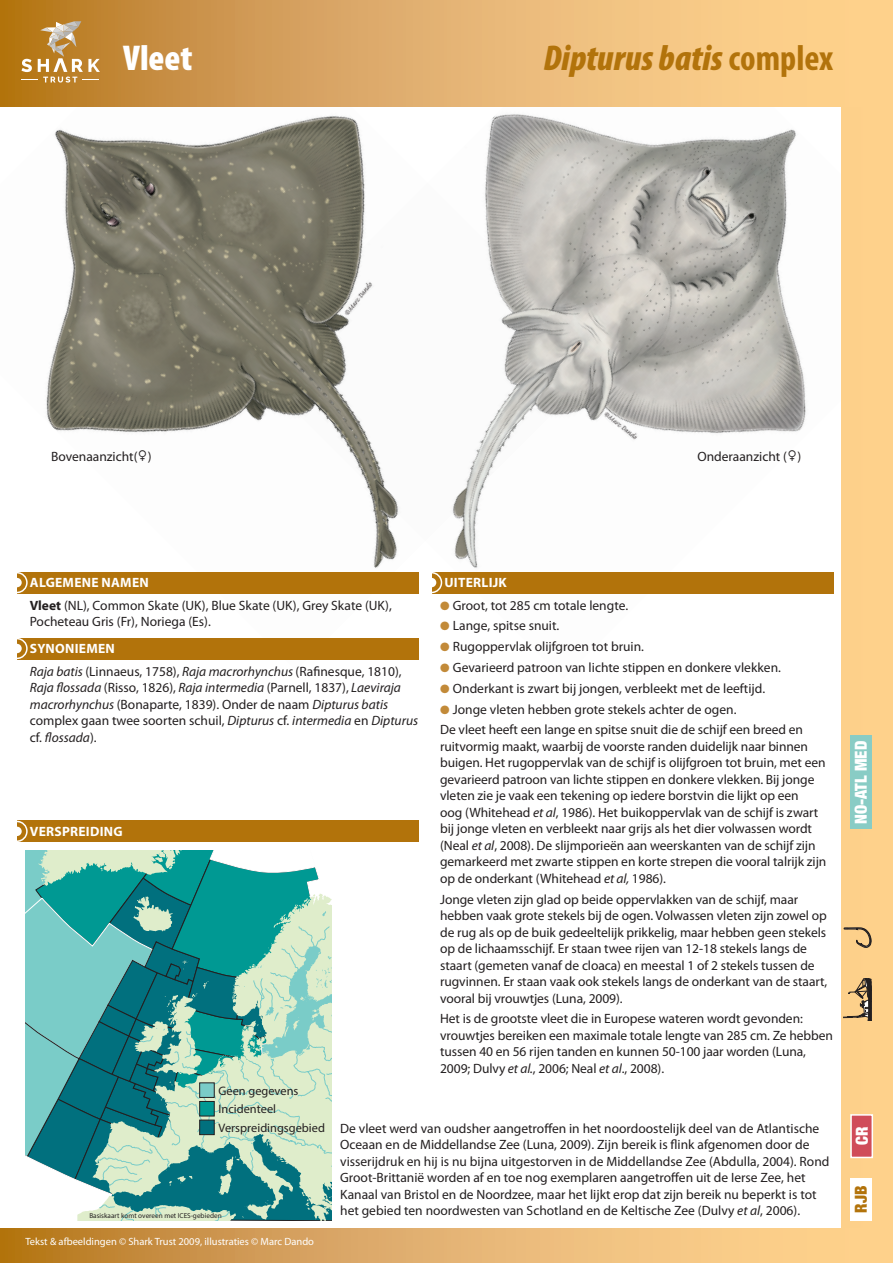
<style>
.page{position:relative;width:893px;height:1263px;background:#fff}
.page>*{position:absolute;margin:0;border:0;box-sizing:border-box;transform-origin:0 0}
.Species_header{font:italic 900 condensed 36px "Myriad Pro";color:#b2730b}
.Species_header-2{font:900 condensed 36px "Myriad Pro";color:#fff}
.Headers{font:900 condensed 16.5px "Helvetica Neue";color:#fff}
.Headers-2{font:900 condensed 16.5px "Helvetica Neue";color:#b2730b}
.Body_text_points{font:13.5px/16.5px "Myriad Pro";letter-spacing:-.005em;color:#231f20}
.Labels{font:13.5px/16.5px "Myriad Pro";color:#231f20}
.Body_text{font:13.5px/16.5px "Myriad Pro";color:#231f20}
.Headers-3{font:700 13.5px "Myriad Pro";letter-spacing:.02em;color:#fff}
.t1{font:12.3px/18.5px "Myriad Pro";color:#231f20}
.Labels-2{font:10.5px "Myriad Pro";color:#fff}
.t2{font:7.2px "Myriad Pro";color:#231f20}
.s1{font-weight:700;font-style:normal}
.s2{font-weight:700}
.s3{font-style:italic}
.s4{color:#c28a39}
</style>
<div class="page">
<svg style="left:26px;top:850px;width:306px;height:370px;background:#60b6b3"></svg>
<svg style="left:98px;top:919px;width:234px;height:301px;background:#71b3a8"></svg>
<div style="left:199px;top:1120px;width:15px;height:15px;background:#01707e;border:1px solid #231f20"></div>
<div style="left:199px;top:1101px;width:15px;height:15px;background:#009993;border:1px solid #231f20"></div>
<div style="left:199px;top:1082px;width:15px;height:16px;background:#7accc8;border:1px solid #231f20"></div>
<img style="left:0;top:106px;width:247px;height:554px">
<img style="left:247px;top:106px;width:595px;height:573px">
<div style="left:842px;top:0;width:51px;height:1263px;background:#fed18b"></div>
<svg style="left:0;top:0;width:842px;height:106px;background:#e0ad68"></svg>
<svg style="left:0;top:1229px;width:842px;height:34px;background:#deab65"></svg>
<svg style="left:21px;top:21px;width:79px;height:62px;background:#c4944e"></svg>
<div style="left:17px;top:572px;width:402px;height:21px;background:#b2730b"></div>
<div style="left:6px;top:572px;width:22px;height:21px;border:2px solid #fff;border-radius:50%"></div>
<div style="left:12px;top:578px;width:10px;height:9px;background:#fff;border-radius:50%"></div>
<div style="left:17px;top:638px;width:402px;height:21px;background:#b2730b"></div>
<div style="left:6px;top:638px;width:22px;height:21px;border:2px solid #fff;border-radius:50%"></div>
<div style="left:12px;top:644px;width:10px;height:9px;background:#fff;border-radius:50%"></div>
<div style="left:17px;top:821px;width:402px;height:21px;background:#b2730b"></div>
<div style="left:6px;top:821px;width:22px;height:21px;border:2px solid #fff;border-radius:50%"></div>
<div style="left:12px;top:827px;width:10px;height:9px;background:#fff;border-radius:50%"></div>
<div style="left:432px;top:572px;width:401px;height:21px;background:#b2730b"></div>
<div style="left:421px;top:572px;width:21px;height:21px;border:2px solid #fff;border-radius:50%"></div>
<div style="left:427px;top:578px;width:9px;height:9px;background:#fff;border-radius:50%"></div>
<div style="left:850px;top:1178px;width:22px;height:42px;background:#fff"></div>
<svg style="left:844px;top:978px;width:28px;height:42px"></svg>
<div style="left:850px;top:1114px;width:23px;height:44px;background:#d04c59;border:2px solid #fff"></div>
<svg style="left:844px;top:927px;width:27px;height:21px"></svg>
<div style="left:851px;top:736px;width:21px;height:93px;background:#89ccc5"></div>
<p class="Species_header-2" style="left:123px;top:37px;width:71px">Vleet</p>
<p class="Species_header" style="left:544px;top:38px;width:291px">Dipturus batis <span class="s1">complex</span></p>
<p class="Labels" style="left:51px;top:448px;width:102px">Bovenaanzicht(♀)</p>
<p class="Labels" style="left:697px;top:448px;width:105px">Onderaanzicht (♀)</p>
<p class="Headers-3" style="left:30px;top:575px;width:120px">ALGEMENE NAMEN</p>
<p class="Body_text" style="left:30px;top:597px;width:364px"><span class="s2">Vleet</span> (NL), Common Skate (UK), Blue Skate (UK), Grey Skate (UK),<br>Pocheteau Gris (Fr), Noriega (Es).</p>
<p class="Headers-3" style="left:30px;top:641px;width:86px">SYNONIEMEN</p>
<p class="Body_text" style="left:30px;top:663px;width:390px"><span class="s3">Raja batis</span> (Linnaeus, 1758), <span class="s3">Raja macrorhynchus</span> (Rafinesque, 1810), <span class="s3">Raja flossada</span> (Risso, 1826), <span class="s3">Raja intermedia</span> (Parnell, 1837), <span class="s3">Laeviraja macrorhynchus</span> (Bonaparte, 1839). Onder de naam <span class="s3">Dipturus batis </span>complex gaan twee soorten schuil, <span class="s3">Dipturus</span> cf. <span class="s3">intermedia</span> en <span class="s3">Dipturus </span>cf. <span class="s3">flossada</span>).</p>
<p class="Headers-3" style="left:30px;top:824px;width:94px">VERSPREIDING</p>
<p class="Headers-3" style="left:444px;top:575px;width:64px">UITERLIJK</p>
<p class="Body_text_points" style="left:440px;top:597px;width:189px"><span class="s4">●</span> Groot, tot 285 cm totale lengte.</p>
<p class="Body_text_points" style="left:440px;top:618px;width:121px"><span class="s4">●</span> Lange, spitse snuit.</p>
<p class="Body_text_points" style="left:440px;top:639px;width:205px"><span class="s4">●</span> Rugoppervlak olijfgroen tot bruin.</p>
<p class="Body_text_points" style="left:440px;top:659px;width:342px"><span class="s4">●</span> Gevarieerd patroon van lichte stippen en donkere vlekken.</p>
<p class="Body_text_points" style="left:440px;top:680px;width:327px"><span class="s4">●</span> Onderkant is zwart bij jongen, verbleekt met de leeftijd.</p>
<p class="Body_text_points" style="left:440px;top:701px;width:298px"><span class="s4">●</span> Jonge vleten hebben grote stekels achter de ogen.</p>
<p class="Body_text_points" style="left:440px;top:722px;width:388px">De vleet heeft een lange en spitse snuit die de schijf een breed en ruitvormig maakt, waarbij de voorste randen duidelijk naar binnen buigen. Het rugoppervlak van de schijf is olijfgroen tot bruin, met een gevarieerd patroon van lichte stippen en donkere vlekken. Bij jonge vleten zie je vaak een tekening op iedere borstvin die lijkt op een<br>oog (Whitehead <span class="s3">et al</span>, 1986). Het buikoppervlak van de schijf is zwart bij jonge vleten en verbleekt naar grijs als het dier volwassen wordt (Neal <span class="s3">et al</span>, 2008). De slijmporieën aan weerskanten van de schijf zijn gemarkeerd met zwarte stippen en korte strepen die vooral talrijk zijn op de onderkant (Whitehead <span class="s3">et al,</span> 1986).</p>
<p class="Body_text_points" style="left:440px;top:891px;width:389px">Jonge vleten zijn glad op beide oppervlakken van de schijf, maar hebben vaak grote stekels bij de ogen. Volwassen vleten zijn zowel op de rug als op de buik gedeeltelijk prikkelig, maar hebben geen stekels op de lichaamsschijf. Er staan twee rijen van 12-18 stekels langs de staart (gemeten vanaf de cloaca) en meestal 1 of 2 stekels tussen de rugvinnen. Er staan vaak ook stekels langs de onderkant van de staart, vooral bij vrouwtjes (Luna, 2009).</p>
<p class="Body_text_points" style="left:440px;top:1011px;width:394px">Het is de grootste vleet die in Europese wateren wordt gevonden: vrouwtjes bereiken een maximale totale lengte van 285 cm. Ze hebben tussen 40 en 56 rijen tanden en kunnen 50-100 jaar worden (Luna, 2009; Dulvy <span class="s3">et al.</span>, 2006; Neal <span class="s3">et al</span>., 2008).</p>
<p class="t1" style="left:219px;top:1081px;width:108px">Geen gegevens<br>Incidenteel<br>Verspreidingsgebied</p>
<p class="t2" style="left:89px;top:1211px;width:134px">Basiskaart komt overeen met ICES-gebieden</p>
<p class="Labels-2" style="left:26px;top:1236px;width:290px">Tekst &amp; afbeeldingen © Shark Trust 2009, illustraties © Marc Dando</p>
<p class="Labels" style="left:340px;top:1120px;width:491px">De vleet werd van oudsher aangetroffen in het noordoostelijk deel van de Atlantische Oceaan en de Middellandse Zee (Luna, 2009). Zijn bereik is flink afgenomen door de visserijdruk en hij is nu bijna uitgestorven in de Middellandse Zee (Abdulla, 2004). Rond Groot-Brittanië worden af en toe nog exemplaren aangetroffen uit de Ierse Zee, het Kanaal van Bristol en de Noordzee, maar het lijkt erop dat zijn bereik nu beperkt is tot het gebied ten noordwesten van Schotland en de Keltische Zee (Dulvy <span class="s3">et al</span>, 2006).</p>
<p class="Headers" style="left:847px;top:824px;width:85px;rotate:-90deg">NO-ATL MED</p>
<p class="Headers" style="left:848px;top:1145px;width:20px;rotate:-90deg">CR</p>
<p class="Headers-2" style="left:847px;top:1212px;width:28px;rotate:-90deg">RJB</p>
</div>
